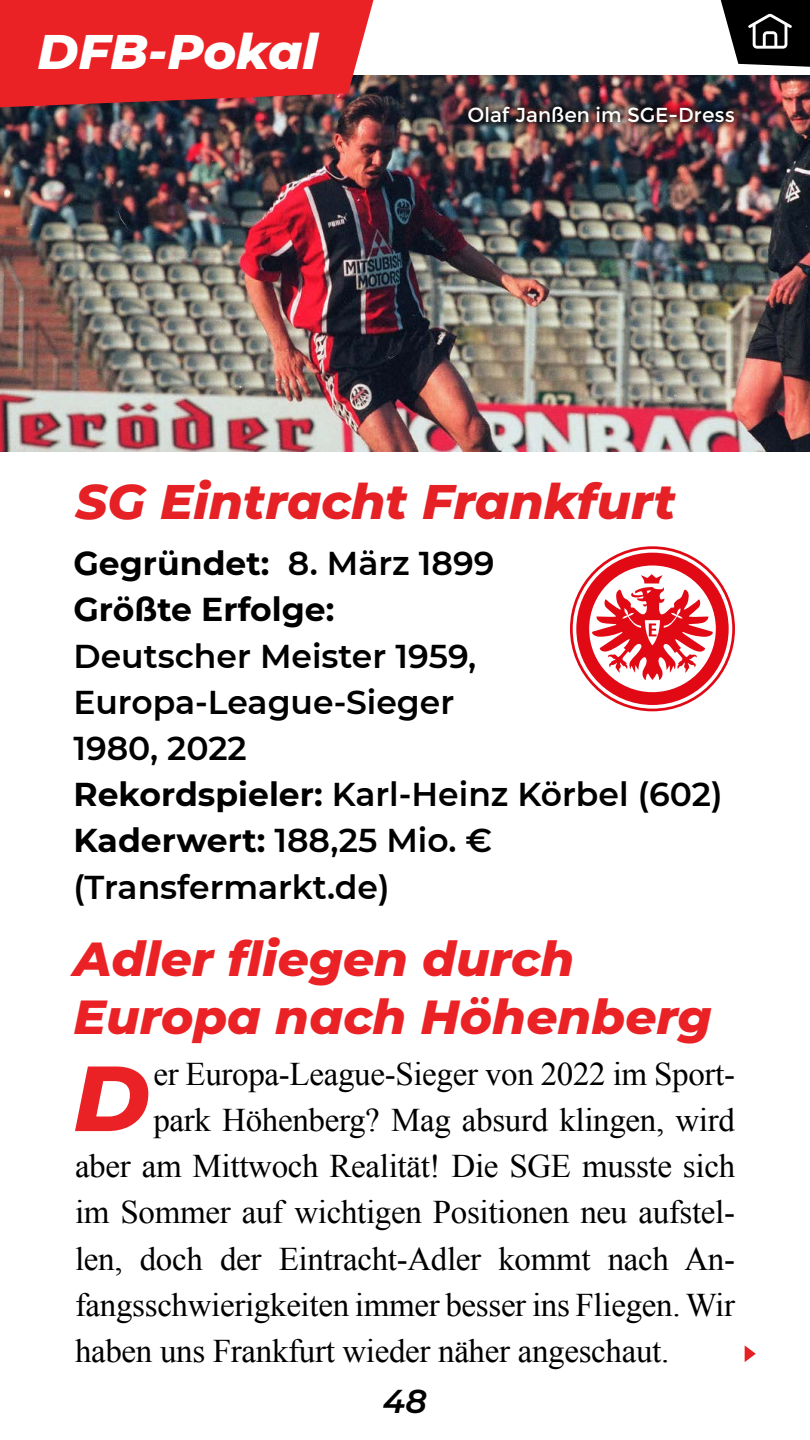
<style>
.page{position:relative;width:810px;height:1440px;background:#fff}
.page>*{position:absolute;margin:0;border:0;box-sizing:border-box;transform-origin:0 0}
.t1{font:italic 800 92.25px "Montserrat";color:#eb2225}
.t2{font:italic 800 49.5px "Montserrat";color:#e52125}
.t3{font:italic 800 49.5px "Montserrat";color:#fff}
.t4{font:italic 800 48.68px/58.4px "Montserrat";color:#eb2225}
.t5{font:33px "Times New Roman";letter-spacing:-.01em;color:#000}
.t6{font:600 33px/46.2px "Montserrat";color:#000}
.t7{font:700 33px/46.2px "Montserrat";color:#000}
.t8{font:italic 600 33px "Montserrat";color:#000}
.t9{font:20.25px "Montserrat";color:#fff}
.s1{font-weight:600}
.s2{font-weight:700}
</style>
<div class="page">
<img style="left:0;top:75px;width:810px;height:377px">
<svg style="left:0;top:0;width:374px;height:107px;background:#e0282b"></svg>
<svg style="left:745px;top:1345px;width:11px;height:17px"></svg>
<div style="left:461px;top:98px;width:281px;height:31px;background:#000;opacity:.75"></div>
<svg style="left:570px;top:546px;width:165px;height:165px"></svg>
<svg style="left:721px;top:0;width:89px;height:67px"></svg>
<h2 class="t3" style="left:38px;top:15px;width:282px">DFB-Pokal</h2>
<p class="t9" style="left:468px;top:103px;width:269px">Olaf Janßen im SGE-Dress</p>
<h2 class="t2" style="left:76px;top:465px;width:602px">SG Eintracht Frankfurt</h2>
<p class="t7" style="left:74px;top:539px;width:422px">Gegründet: <span class="s1">8. März 1899<br></span>Größte Erfolge:</p>
<p class="t6" style="left:74px;top:631px;width:651px">Deutscher Meister 1959,<br>Europa-League-Sieger<br>1980, 2022<br><span class="s2">Rekordspieler:</span> Karl-Heinz Körbel (602)<br><span class="s2">Kaderwert:</span> 188,25 Mio. € (Transfermarkt.de)</p>
<h3 class="t4" style="left:74px;top:926px;width:640px">Adler fliegen durch<br>Europa nach Höhenberg</h3>
<h1 class="t1" style="left:74px;top:1031px;width:78px">D</h1>
<p class="t5" style="left:153px;top:1052px;width:583px">er Europa-League-Sieger von 2022 im Sport-</p>
<p class="t5" style="left:153px;top:1098px;width:583px">park Höhenberg? Mag absurd klingen, wird</p>
<p class="t5" style="left:75px;top:1144px;width:662px">aber am Mittwoch Realität! Die SGE musste sich</p>
<p class="t5" style="left:75px;top:1190px;width:662px">im Sommer auf wichtigen Positionen neu aufstel-</p>
<p class="t5" style="left:75px;top:1236px;width:659px">len, doch der Eintracht-Adler kommt nach An-</p>
<p class="t5" style="left:75px;top:1283px;width:662px">fangsschwierigkeiten immer besser ins Fliegen. Wir</p>
<p class="t5" style="left:75px;top:1329px;width:596px">haben uns Frankfurt wieder näher angeschaut.</p>
<p class="t8" style="left:383px;top:1378px;width:46px">48</p>
</div>
